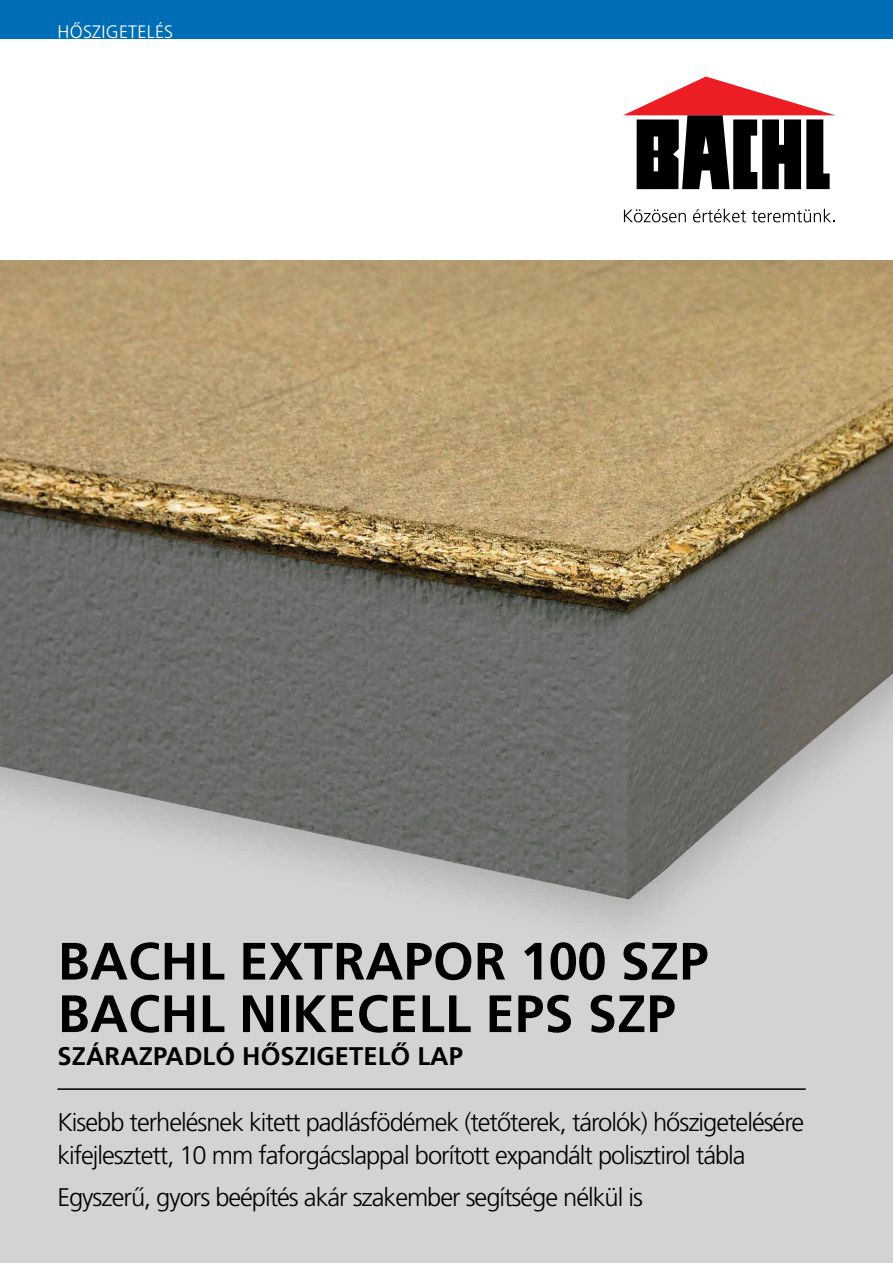
<style>
.page{position:relative;width:893px;height:1263px;background:#fff}
.page>*{position:absolute;margin:0;border:0;box-sizing:border-box;transform-origin:0 0}
.t1{font:700 52.5px/52.5px "Frutiger CE";letter-spacing:.005em;color:#000}
.t2{font:300 25.5px/33px "Frutiger CE";letter-spacing:-.04em;color:#000}
.t3{font:700 25.5px "Frutiger CE";letter-spacing:.005em;color:#000}
.t4{font:300 18px "Frutiger CE";letter-spacing:.015em;color:#fff}
</style>
<div class="page">
<div style="left:0;top:0;width:893px;height:38px;background:#006eb7"></div>
<img style="left:0;top:261px;width:893px;height:1002px">
<hr style="left:57px;top:1088px;width:749px;height:2px;background:#000">
<svg style="left:624px;top:209px;width:62px;height:13px"></svg>
<svg style="left:693px;top:209px;width:53px;height:13px"></svg>
<svg style="left:752px;top:209px;width:83px;height:13px"></svg>
<svg style="left:623px;top:77px;width:213px;height:112px"></svg>
<p class="t4" style="left:58px;top:22px;width:117px">HŐSZIGETELÉS</p>
<h1 class="t1" style="left:58px;top:935px;width:652px">BACHL EXTRAPOR 100 SZP<br>BACHL NIKECELL EPS SZP</h1>
<p class="t3" style="left:58px;top:1041px;width:407px">SZÁRAZPADLÓ HŐSZIGETELŐ LAP</p>
<p class="t2" style="left:57px;top:1105px;width:748px">Kisebb terhelésnek kitett padlásfödémek (tetőterek, tárolók) hőszigetelésére kifejlesztett, 10 mm faforgácslappal borított expandált polisztirol tábla</p>
<p class="t2" style="left:57px;top:1180px;width:587px">Egyszerű, gyors beépítés akár szakember segítsége nélkül is</p>
</div>
